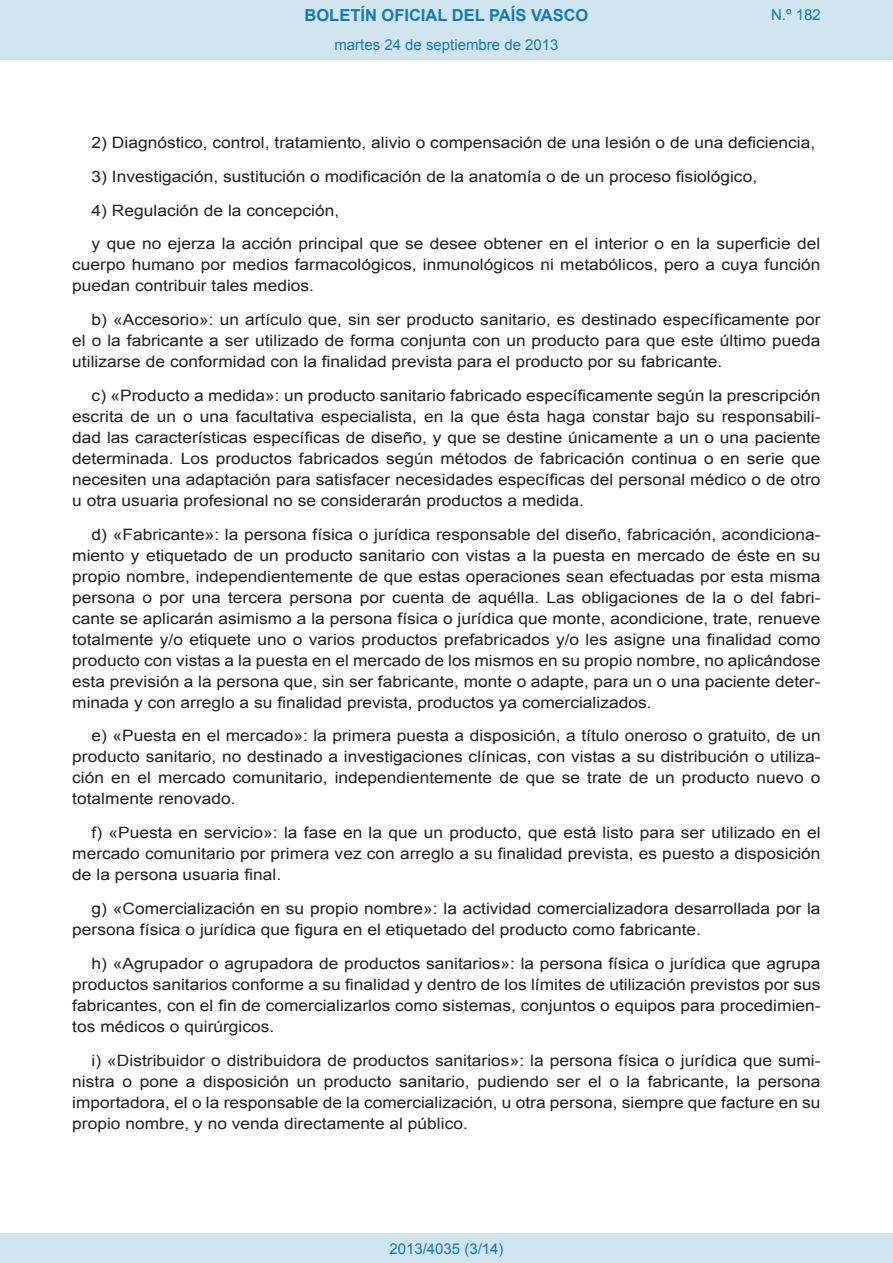
<style>
.page{position:relative;width:893px;height:1263px;background:#fff}
.page>*{position:absolute;margin:0;border:0;box-sizing:border-box;transform-origin:0 0}
.t1{font:700 16.5px "Arial";color:#1879ad}
.BOPVDetalle{font:15.6px/21px "Arial";color:#231f20;text-align:justify;scale:1.11 1}
.Paginacion_Centro{font:15px "Arial";color:#1879ad}
</style>
<div class="page">
<div style="left:0;top:0;width:893px;height:60px;background:#d0e5f0"></div>
<div style="left:0;top:1233px;width:893px;height:30px;background:#d0e5f0"></div>
<p class="t1" style="left:305px;top:4px;width:285px">BOLETÍN OFICIAL DEL PAÍS VASCO</p>
<p class="Paginacion_Centro" style="left:334px;top:35px;width:226px">martes 24 de septiembre de 2013</p>
<p class="Paginacion_Centro" style="left:771px;top:5px;width:51px">N.º 182</p>
<p class="BOPVDetalle" style="left:92px;top:132px;width:653px">2) Diagnóstico, control, tratamiento, alivio o compensación de una lesión o de una deficiencia,</p>
<p class="BOPVDetalle" style="left:92px;top:166px;width:601px">3) Investigación, sustitución o modificación de la anatomía o de un proceso fisiológico,</p>
<p class="BOPVDetalle" style="left:92px;top:200px;width:225px">4) Regulación de la concepción,</p>
<p class="BOPVDetalle" style="left:72px;top:234px;width:676px;text-indent:19px">y que no ejerza la acción principal que se desee obtener en el interior o en la superficie del cuerpo humano por medios farmacológicos, inmunológicos ni metabólicos, pero a cuya función puedan contribuir tales medios.</p>
<p class="BOPVDetalle" style="left:72px;top:309px;width:676px;text-indent:19px">b) «Accesorio»: un artículo que, sin ser producto sanitario, es destinado específicamente por el o la fabricante a ser utilizado de forma conjunta con un producto para que este último pueda utilizarse de conformidad con la finalidad prevista para el producto por su fabricante.</p>
<p class="BOPVDetalle" style="left:72px;top:385px;width:676px;text-indent:19px">c) «Producto a medida»: un producto sanitario fabricado específicamente según la prescripción escrita de un o una facultativa especialista, en la que ésta haga constar bajo su responsabili&shy;dad las características específicas de diseño, y que se destine únicamente a un o una paciente determinada. Los productos fabricados según métodos de fabricación continua o en serie que necesiten una adaptación para satisfacer necesidades específicas del personal médico o de otro u otra usuaria profesional no se considerarán productos a medida.</p>
<p class="BOPVDetalle" style="left:72px;top:524px;width:676px;text-indent:19px">d) «Fabricante»: la persona física o jurídica responsable del diseño, fabricación, acondiciona&shy;miento y etiquetado de un producto sanitario con vistas a la puesta en mercado de éste en su propio nombre, independientemente de que estas operaciones sean efectuadas por esta misma persona o por una tercera persona por cuenta de aquélla. Las obligaciones de la o del fabri&shy;cante se aplicarán asimismo a la persona física o jurídica que monte, acondicione, trate, renueve totalmente y/o etiquete uno o varios productos prefabricados y/o les asigne una finalidad como producto con vistas a la puesta en el mercado de los mismos en su propio nombre, no aplicándose esta previsión a la persona que, sin ser fabricante, monte o adapte, para un o una paciente deter&shy;minada y con arreglo a su finalidad prevista, productos ya comercializados.</p>
<p class="BOPVDetalle" style="left:72px;top:726px;width:676px;text-indent:19px">e) «Puesta en el mercado»: la primera puesta a disposición, a título oneroso o gratuito, de un producto sanitario, no destinado a investigaciones clínicas, con vistas a su distribución o utiliza&shy;ción en el mercado comunitario, independientemente de que se trate de un producto nuevo o totalmente renovado.</p>
<p class="BOPVDetalle" style="left:72px;top:822px;width:676px;text-indent:19px">f) «Puesta en servicio»: la fase en la que un producto, que está listo para ser utilizado en el mercado comunitario por primera vez con arreglo a su finalidad prevista, es puesto a disposición de la persona usuaria final.</p>
<p class="BOPVDetalle" style="left:72px;top:898px;width:676px;text-indent:19px">g) «Comercialización en su propio nombre»: la actividad comercializadora desarrollada por la persona física o jurídica que figura en el etiquetado del producto como fabricante.</p>
<p class="BOPVDetalle" style="left:72px;top:953px;width:676px;text-indent:19px">h) «Agrupador o agrupadora de productos sanitarios»: la persona física o jurídica que agrupa productos sanitarios conforme a su finalidad y dentro de los límites de utilización previstos por sus fabricantes, con el fin de comercializarlos como sistemas, conjuntos o equipos para procedimien&shy;tos médicos o quirúrgicos.</p>
<p class="BOPVDetalle" style="left:72px;top:1050px;width:676px;text-indent:19px">i) «Distribuidor o distribuidora de productos sanitarios»: la persona física o jurídica que sumi&shy;nistra o pone a disposición un producto sanitario, pudiendo ser el o la fabricante, la persona importadora, el o la responsable de la comercialización, u otra persona, siempre que facture en su propio nombre, y no venda directamente al público.</p>
<p class="Paginacion_Centro" style="left:389px;top:1238px;width:116px">2013/4035 (3/14)</p>
</div>
